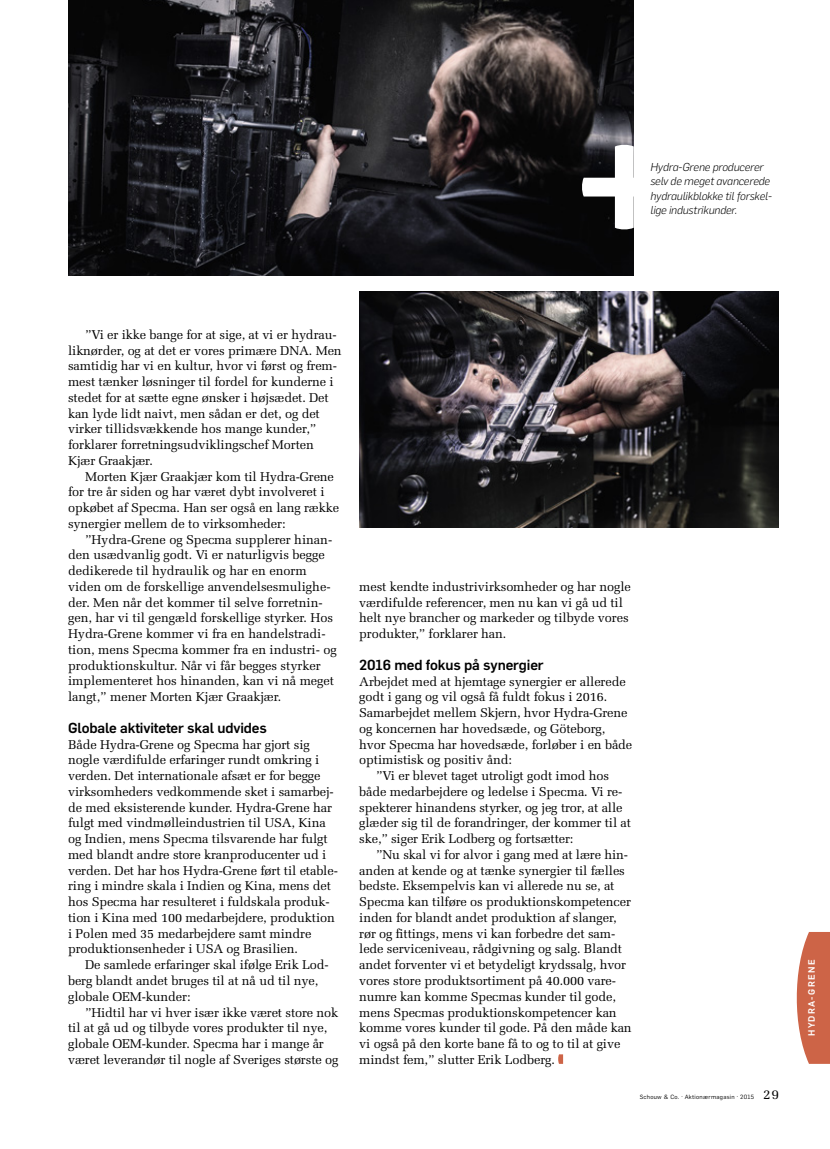
<style>
.page{position:relative;width:830px;height:1149px;background:#fff}
.page>*{position:absolute;margin:0;border:0;box-sizing:border-box;transform-origin:0 0}
.t1{font:500 14.25px "Flama";letter-spacing:-.01em;color:#000}
.t2{font:13.5px "Melior LT Std";color:#000}
.t3{font:12.75px/15.8px "Melior LT Std";letter-spacing:-.01em;color:#000}
.t4{font:italic 300 11.25px/14.2px "Flama";letter-spacing:-.01em;color:#000}
.t5{font:500 9px "Flama";letter-spacing:.15em;color:#fff}
.t6{font:6px "Flama";letter-spacing:.05em;color:#000}
</style>
<div class="page">
<img style="left:68px;top:0;width:565px;height:275px">
<img style="left:359px;top:291px;width:419px;height:236px">
<svg style="left:581px;top:144px;width:53px;height:86px"></svg>
<svg style="left:796px;top:932px;width:33px;height:131px;background:#d37960"></svg>
<svg style="left:558px;top:1054px;width:5px;height:9px"></svg>
<p class="t4" style="left:650px;top:159px;width:123px">Hydra-Grene producerer selv de meget avancerede hydraulikblokke til forskel&shy;lige industrikunder.</p>
<p class="t3" style="left:68px;top:326px;width:275px;text-indent:17px">”Vi er ikke bange for at sige, at vi er hydrau&shy;liknørder, og at det er vores primære DNA. Men samtidig har vi en kultur, hvor vi først og frem&shy;mest tænker løsninger til fordel for kunderne i stedet for at sætte egne ønsker i højsædet. Det kan lyde lidt naivt, men sådan er det, og det virker tillidsvækkende hos mange kunder,” forklarer forretningsudviklingschef Morten Kjær Graakjær.</p>
<p class="t3" style="left:68px;top:468px;width:272px;text-indent:17px">Morten Kjær Graakjær kom til Hydra-Grene for tre år siden og har været dybt involveret i opkøbet af Specma. Han ser også en lang række synergier mellem de to virksomheder:</p>
<p class="t3" style="left:68px;top:531px;width:270px;text-indent:17px">”Hydra-Grene og Specma supplerer hinan&shy;den usædvanlig godt. Vi er naturligvis begge dedikerede til hydraulik og har en enorm viden om de forskellige anvendelsesmulighe&shy;der. Men når det kommer til selve forretnin&shy;gen, har vi til gengæld forskellige styrker. Hos Hydra-Grene kommer vi fra en handelstradi&shy;tion, mens Specma kommer fra en industri- og produktionskultur. Når vi får begges styrker implementeret hos hinanden, kan vi nå meget langt,” mener Morten Kjær Graakjær.</p>
<p class="t1" style="left:68px;top:717px;width:200px">Globale aktiviteter skal udvides</p>
<p class="t3" style="left:68px;top:736px;width:271px">Både Hydra-Grene og Specma har gjort sig nogle værdifulde erfaringer rundt omkring i verden. Det internationale afsæt er for begge virksomheders vedkommende sket i samarbej&shy;de med eksisterende kunder. Hydra-Grene har fulgt med vindmølleindustrien til USA, Kina og Indien, mens Specma tilsvarende har fulgt med blandt andre store kranproducenter ud i verden. Det har hos Hydra-Grene ført til etable&shy;ring i mindre skala i Indien og Kina, mens det hos Specma har resulteret i fuldskala produk&shy;tion i Kina med 100 medarbejdere, produktion i Polen med 35 medarbejdere samt mindre produktionsenheder i USA og Brasilien.</p>
<p class="t3" style="left:68px;top:956px;width:262px;text-indent:17px">De samlede erfaringer skal ifølge Erik Lod&shy;berg blandt andet bruges til at nå ud til nye, globale OEM-kunder:</p>
<p class="t3" style="left:68px;top:1003px;width:272px;text-indent:17px">”Hidtil har vi hver især ikke været store nok til at gå ud og tilbyde vores produkter til nye, globale OEM-kunder. Specma har i mange år været leverandør til nogle af Sveriges største og</p>
<p class="t3" style="left:359px;top:578px;width:273px">mest kendte industrivirksomheder og har nogle værdifulde referencer, men nu kan vi gå ud til helt nye brancher og markeder og tilbyde vores produkter,” forklarer han.</p>
<p class="t1" style="left:359px;top:654px;width:186px">2016 med fokus på synergier</p>
<p class="t3" style="left:359px;top:673px;width:268px">Arbejdet med at hjemtage synergier er allerede</p>
<p class="t3" style="left:359px;top:689px;width:249px">godt i gang og vil også få fuldt fokus i 2016.</p>
<p class="t3" style="left:359px;top:704px;width:270px">Samarbejdet mellem Skjern, hvor Hydra-Grene</p>
<p class="t3" style="left:359px;top:720px;width:247px">og koncernen har hovedsæde, og Göteborg,</p>
<p class="t3" style="left:359px;top:736px;width:274px">hvor Specma har hovedsæde, forløber i en både</p>
<p class="t3" style="left:359px;top:752px;width:154px">optimistisk og positiv ånd:</p>
<p class="t3" style="left:376px;top:767px;width:234px">”Vi er blevet taget utroligt godt imod hos</p>
<p class="t3" style="left:359px;top:783px;width:264px">både medarbejdere og ledelse i Specma. Vi re-</p>
<p class="t3" style="left:359px;top:799px;width:265px">spekterer hinandens styrker, og jeg tror, at alle</p>
<p class="t3" style="left:359px;top:815px;width:273px">glæder sig til de forandringer, der kommer til at</p>
<p class="t3" style="left:359px;top:830px;width:216px">ske,” siger Erik Lodberg og fortsætter:</p>
<p class="t3" style="left:376px;top:846px;width:253px">”Nu skal vi for alvor i gang med at lære hin-</p>
<p class="t3" style="left:359px;top:862px;width:267px">anden at kende og at tænke synergier til fælles</p>
<p class="t3" style="left:359px;top:878px;width:257px">bedste. Eksempelvis kan vi allerede nu se, at</p>
<p class="t3" style="left:359px;top:893px;width:273px">Specma kan tilføre os produktionskompetencer</p>
<p class="t3" style="left:359px;top:909px;width:259px">inden for blandt andet produktion af slanger,</p>
<p class="t3" style="left:359px;top:925px;width:257px">rør og fittings, mens vi kan forbedre det sam-</p>
<p class="t3" style="left:359px;top:940px;width:264px">lede serviceniveau, rådgivning og salg. Blandt</p>
<p class="t3" style="left:359px;top:956px;width:268px">andet forventer vi et betydeligt krydssalg, hvor</p>
<p class="t3" style="left:359px;top:972px;width:258px">vores store produktsortiment på 40.000 vare-</p>
<p class="t3" style="left:359px;top:988px;width:258px">numre kan komme Specmas kunder til gode,</p>
<p class="t3" style="left:359px;top:1003px;width:259px">mens Specmas produktionskompetencer kan</p>
<p class="t3" style="left:359px;top:1019px;width:274px">komme vores kunder til gode. På den måde kan</p>
<p class="t3" style="left:359px;top:1035px;width:262px">vi også på den korte bane få to og to til at give</p>
<p class="t3" style="left:359px;top:1051px;width:197px">mindst fem,” slutter Erik Lodberg.</p>
<p class="t6" style="left:639px;top:1092px;width:116px">Schouw &amp; Co. · Aktionærmagasin · 2015</p>
<p class="t2" style="left:762px;top:1086px;width:17px">29</p>
<p class="t5" style="left:804px;top:1035px;width:78px;rotate:-90deg">hydra-grene</p>
</div>
